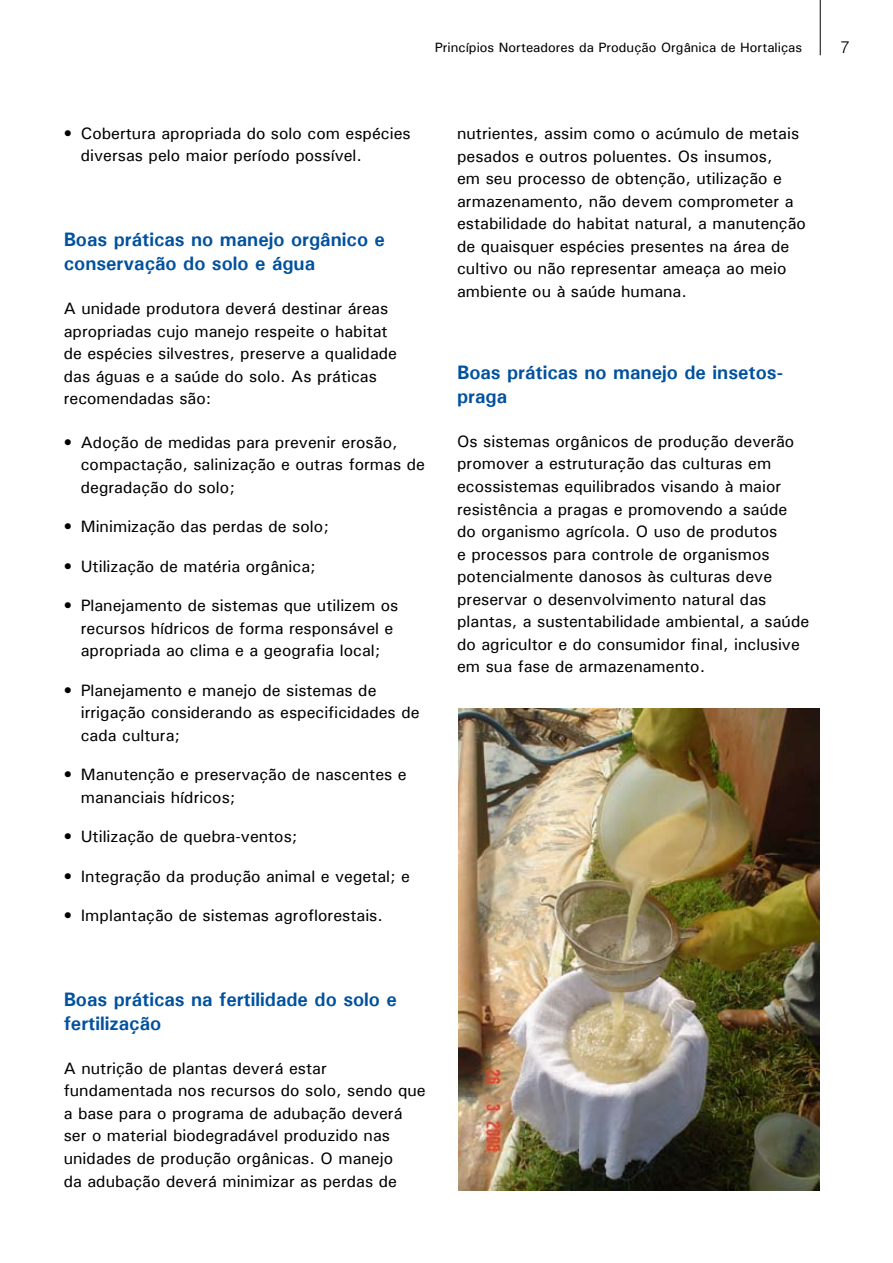
<style>
.page{position:relative;width:893px;height:1263px;background:#fff}
.page>*{position:absolute;margin:0;border:0;box-sizing:border-box;transform-origin:0 0}
.t1{font:700 19.5px/24px "Univers";color:#00519e}
.t2{font:500 16.5px/22.5px "Univers";color:#000}
.t3{font:16.5px "Switzerland Light Plain";color:#000}
.t4{font:500 13.5px "Univers";color:#000}
</style>
<div class="page">
<hr style="left:820px;top:0;width:1px;height:55px;background:#000">
<img style="left:458px;top:708px;width:362px;height:483px">
<p class="t4" style="left:435px;top:38px;width:369px">Princípios Norteadores da Produção Orgânica de Hortaliças</p>
<p class="t3" style="left:840px;top:37px;width:11px">7</p>
<p class="t2" style="left:81px;top:122px;width:331px;text-indent:-17px">• Cobertura apropriada do solo com espécies diversas pelo maior período possível.</p>
<p class="t1" style="left:64px;top:227px;width:323px">Boas práticas no manejo orgânico e conservação do solo e água</p>
<p class="t2" style="left:64px;top:297px;width:335px">A unidade produtora deverá destinar áreas apropriadas cujo manejo respeite o habitat de espécies silvestres, preserve a qualidade das águas e a saúde do solo. As práticas recomendadas são:</p>
<p class="t2" style="left:81px;top:430px;width:346px;text-indent:-17px">• Adoção de medidas para prevenir erosão, compactação, salinização e outras formas de degradação do solo;</p>
<p class="t2" style="left:64px;top:515px;width:267px">• Minimização das perdas de solo;</p>
<p class="t2" style="left:64px;top:554px;width:253px">• Utilização de matéria orgânica;</p>
<p class="t2" style="left:81px;top:594px;width:319px;text-indent:-17px">• Planejamento de sistemas que utilizem os recursos hídricos de forma responsável e apropriada ao clima e a geografia local;</p>
<p class="t2" style="left:81px;top:678px;width:340px;text-indent:-17px">• Planejamento e manejo de sistemas de irrigação considerando as especificidades de cada cultura;</p>
<p class="t2" style="left:81px;top:763px;width:327px;text-indent:-17px">• Manutenção e preservação de nascentes e mananciais hídricos;</p>
<p class="t2" style="left:64px;top:825px;width:235px">• Utilização de quebra-ventos;</p>
<p class="t2" style="left:64px;top:865px;width:348px">• Integração da produção animal e vegetal; e</p>
<p class="t2" style="left:64px;top:904px;width:321px">• Implantação de sistemas agroflorestais.</p>
<p class="t1" style="left:64px;top:987px;width:335px">Boas práticas na fertilidade do solo e fertilização</p>
<p class="t2" style="left:64px;top:1057px;width:363px">A nutrição de plantas deverá estar fundamentada nos recursos do solo, sendo que a base para o programa de adubação deverá ser o material biodegradável produzido nas unidades de produção orgânicas. O manejo<br>da adubação deverá minimizar as perdas de</p>
<p class="t2" style="left:457px;top:122px;width:350px">nutrientes, assim como o acúmulo de metais pesados e outros poluentes. Os insumos,<br>em seu processo de obtenção, utilização e armazenamento, não devem comprometer a estabilidade do habitat natural, a manutenção de quaisquer espécies presentes na área de cultivo ou não representar ameaça ao meio ambiente ou à saúde humana.</p>
<p class="t1" style="left:457px;top:360px;width:327px">Boas práticas no manejo de insetos&shy;praga</p>
<p class="t2" style="left:457px;top:430px;width:354px">Os sistemas orgânicos de produção deverão promover a estruturação das culturas em ecossistemas equilibrados visando à maior resistência a pragas e promovendo a saúde do organismo agrícola. O uso de produtos<br>e processos para controle de organismos potencialmente danosos às culturas deve preservar o desenvolvimento natural das plantas, a sustentabilidade ambiental, a saúde do agricultor e do consumidor final, inclusive em sua fase de armazenamento.</p>
</div>
